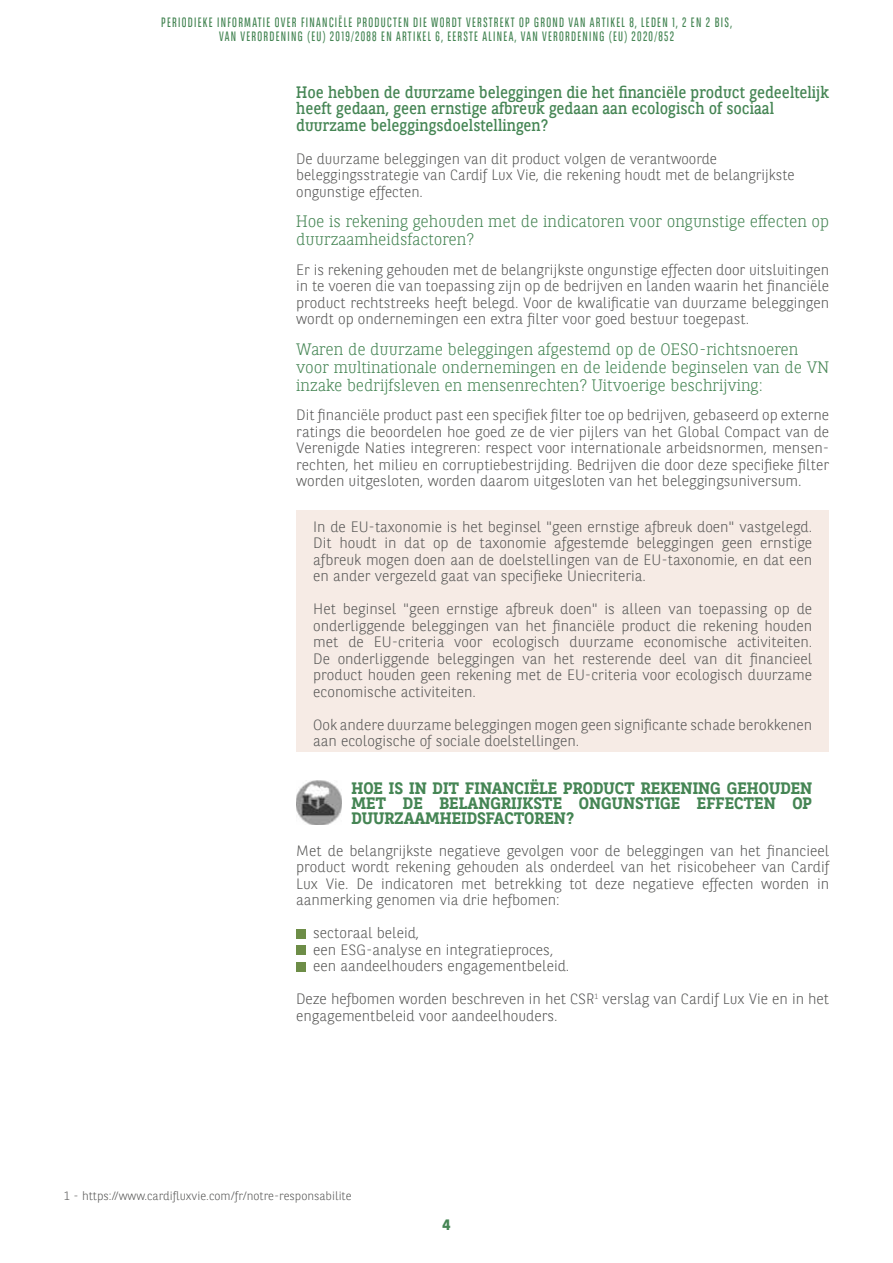
<style>
.page{position:relative;width:893px;height:1263px;background:#fff}
.page>*{position:absolute;margin:0;border:0;box-sizing:border-box;transform-origin:0 0}
.t1{font:300 16.5px/18px "BNPP Slab Serif";color:#458554}
.t2{font:16.5px/16.5px "BNPP Slab Serif";color:#458554;scale:.95 1}
.t3{font:700 16.5px/15px "BNPP Slab Serif";color:#458554;text-align:justify}
.t4{font:300 15px/16.5px "BNPP Sans";color:#575756;text-align:justify}
.t5{font:700 15px "BNPP Sans";color:#458554}
.t6{font:13.5px/13.5px "BNPP Sans Condensed";letter-spacing:.1em;color:#458554;text-align:center;scale:.95 1}
.t7{font:300 12px "BNPP Sans";color:#575756}
</style>
<div class="page">
<div style="left:296px;top:511px;width:533px;height:241px;background:#f6ebe5"></div>
<div style="left:296px;top:929px;width:10px;height:9px;background:#6d8d47"></div>
<div style="left:296px;top:945px;width:10px;height:10px;background:#6d8d47"></div>
<div style="left:296px;top:962px;width:10px;height:9px;background:#6d8d47"></div>
<img style="left:296px;top:780px;width:46px;height:45px">
<p class="t6" style="left:161px;top:16px;width:602px">PERIODIEKE INFORMATIE OVER FINANCIËLE PRODUCTEN DIE WORDT VERSTREKT OP GROND VAN ARTIKEL 8, LEDEN 1, 2 EN 2 BIS,<br>VAN VERORDENING (EU) 2019/2088 EN ARTIKEL 6, EERSTE ALINEA, VAN VERORDENING (EU) 2020/852</p>
<p class="t2" style="left:296px;top:83px;width:562px">Hoe hebben de duurzame beleggingen die het financiële product gedeeltelijk heeft gedaan, geen ernstige afbreuk gedaan aan ecologisch of sociaal duurzame beleggingsdoelstellingen?</p>
<p class="t4" style="left:296px;top:149px;width:500px;text-align:left">De duurzame beleggingen van dit product volgen de verantwoorde beleggingsstrategie van Cardif Lux Vie, die rekening houdt met de belangrijkste ongunstige effecten.</p>
<p class="t1" style="left:296px;top:212px;width:534px">Hoe is rekening gehouden met de indicatoren voor ongunstige effecten op duurzaamheidsfactoren?</p>
<p class="t4" style="left:296px;top:260px;width:534px">Er is rekening gehouden met de belangrijkste ongunstige effecten door uitsluitingen in te voeren die van toepassing zijn op de bedrijven en landen waarin het financiële product rechtstreeks heeft belegd. Voor de kwalificatie van duurzame beleggingen wordt op ondernemingen een extra filter voor goed bestuur toegepast.</p>
<p class="t1" style="left:296px;top:339px;width:534px">Waren de duurzame beleggingen afgestemd op de OESO-richtsnoeren voor multinationale ondernemingen en de leidende beginselen van de VN inzake bedrijfsleven en mensenrechten? Uitvoerige beschrijving:</p>
<p class="t4" style="left:296px;top:406px;width:534px">Dit financiële product past een specifiek filter toe op bedrijven, gebaseerd op externe ratings die beoordelen hoe goed ze de vier pijlers van het Global Compact van de Verenigde Naties integreren: respect voor internationale arbeidsnormen, mensen&shy;rechten, het milieu en corruptiebestrijding. Bedrijven die door deze specifieke filter worden uitgesloten, worden daarom uitgesloten van het beleggingsuniversum.</p>
<p class="t4" style="left:313px;top:518px;width:500px">In de EU-taxonomie is het beginsel "geen ernstige afbreuk doen" vastgelegd.<br>Dit houdt in dat op de taxonomie afgestemde beleggingen geen ernstige afbreuk mogen doen aan de doelstellingen van de EU-taxonomie, en dat een en ander vergezeld gaat van specifieke Uniecriteria.</p>
<p class="t4" style="left:313px;top:600px;width:500px">Het beginsel "geen ernstige afbreuk doen" is alleen van toepassing op de onderliggende beleggingen van het financiële product die rekening houden met de EU-criteria voor ecologisch duurzame economische activiteiten.<br>De onderliggende beleggingen van het resterende deel van dit financieel product houden geen rekening met de EU-criteria voor ecologisch duurzame economische activiteiten.</p>
<p class="t4" style="left:313px;top:716px;width:500px">Ook andere duurzame beleggingen mogen geen significante schade berokkenen aan ecologische of sociale doelstellingen.</p>
<p class="t3" style="left:351px;top:780px;width:462px">HOE IS IN DIT FINANCIËLE PRODUCT REKENING GEHOUDEN MET DE BELANGRIJKSTE ONGUNSTIGE EFFECTEN OP DUURZAAMHEIDSFACTOREN?</p>
<p class="t4" style="left:296px;top:842px;width:534px">Met de belangrijkste negatieve gevolgen voor de beleggingen van het financieel product wordt rekening gehouden als onderdeel van het risicobeheer van Cardif Lux Vie. De indicatoren met betrekking tot deze negatieve effecten worden in aanmerking genomen via drie hefbomen:</p>
<p class="t4" style="left:313px;top:924px;width:258px;text-align:left">sectoraal beleid,<br>een ESG-analyse en integratieproces, een aandeelhouders engagementbeleid.</p>
<p class="t4" style="left:296px;top:990px;width:534px">Deze hefbomen worden beschreven in het CSR<sup>1</sup> verslag van Cardif Lux Vie en in het engagementbeleid voor aandeelhouders.</p>
<p class="t7" style="left:64px;top:1187px;width:289px">1 - https://www.cardifluxvie.com/fr/notre-responsabilite</p>
<p class="t5" style="left:442px;top:1215px;width:9px">4</p>
</div>
